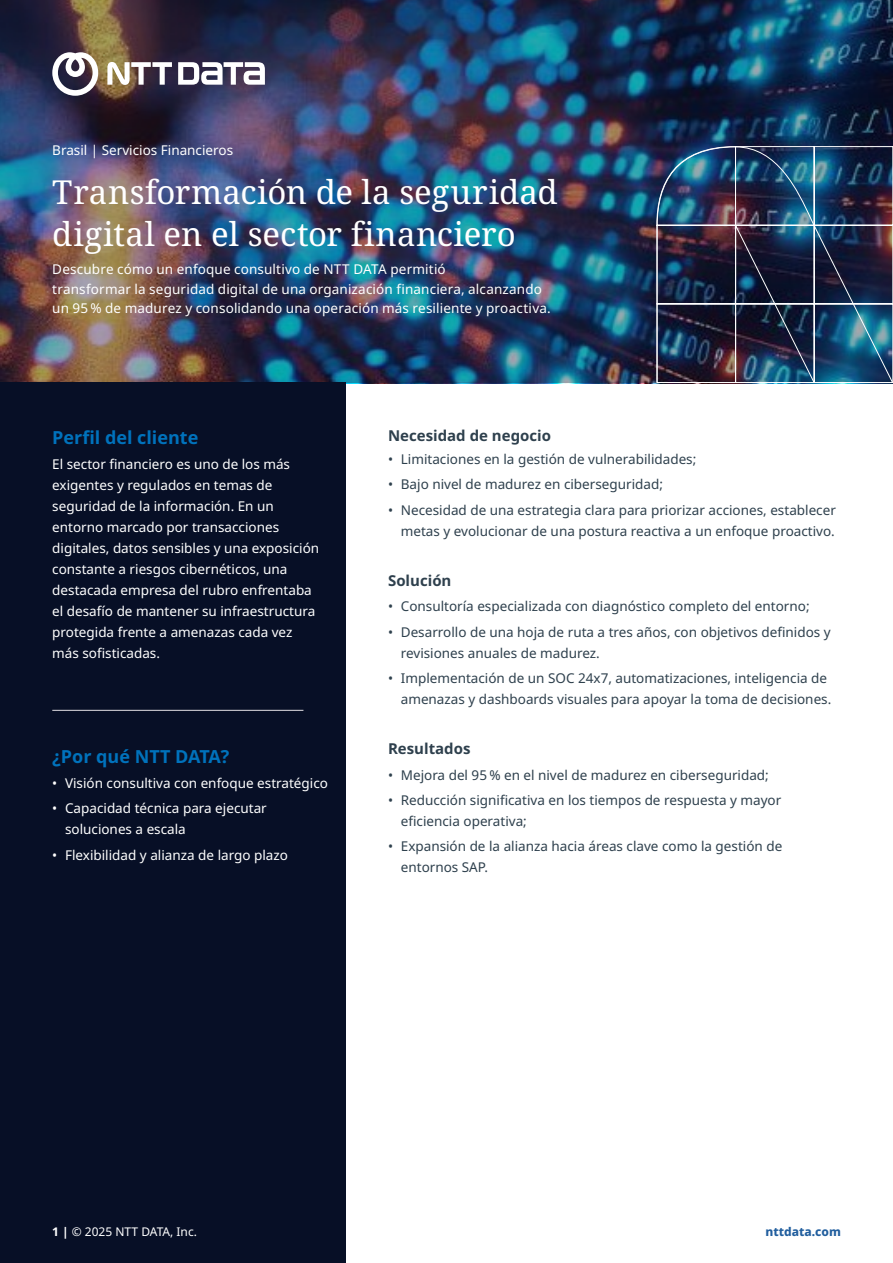
<style>
.page{position:relative;width:893px;height:1263px;background:#fff}
.page>*{position:absolute;margin:0;border:0;box-sizing:border-box;transform-origin:0 0}
.t1{font:33px/42px "Noto Serif";letter-spacing:.005em;color:#fff}
.t2{font:700 18px "Noto Sans";color:#0072bc}
.t3{font:700 15px "Noto Sans";color:#2e404d}
.t4{font:13.5px/21px "Noto Sans";color:#2e404d}
.t5{font:13.5px/21px "Noto Sans";color:#fff}
.t6{font:12px "Noto Sans";color:#fff}
.t7{font:800 12px "Noto Sans";color:#215e9e}
.s1{font-weight:700}
</style>
<div class="page">
<img style="left:0;top:0;width:893px;height:383px">
<img style="left:656px;top:146px;width:237px;height:238px">
<div style="left:0;top:383px;width:346px;height:880px;background:#070f26"></div>
<hr style="left:52px;top:710px;width:251px;height:1px;background:#e4e1e5">
<svg style="left:52px;top:52px;width:46px;height:44px"></svg>
<svg style="left:178px;top:62px;width:87px;height:23px"></svg>
<svg style="left:107px;top:62px;width:65px;height:23px"></svg>
<p class="t5" style="left:52px;top:140px;width:182px">Brasil | Servicios Financieros</p>
<h1 class="t1" style="left:52px;top:172px;width:507px">Transformación de la seguridad digital en el sector financiero</h1>
<p class="t5" style="left:52px;top:260px;width:500px;line-height:19.5px">Descubre cómo un enfoque consultivo de NTT DATA permitió<br>transformar la seguridad digital de una organización financiera, alcanzando un 95 % de madurez y consolidando una operación más resiliente y proactiva.</p>
<h2 class="t2" style="left:52px;top:425px;width:148px">Perfil del cliente</h2>
<p class="t5" style="left:52px;top:454px;width:268px">El sector financiero es uno de los más exigentes y regulados en temas de seguridad de la información. En un entorno marcado por transacciones digitales, datos sensibles y una exposición constante a riesgos cibernéticos, una destacada empresa del rubro enfrentaba el desafío de mantener su infraestructura protegida frente a amenazas cada vez más sofisticadas.</p>
<h2 class="t2" style="left:52px;top:744px;width:179px">¿Por qué NTT DATA?</h2>
<p class="t5" style="left:52px;top:773px;width:277px">• Visión consultiva con enfoque estratégico</p>
<p class="t5" style="left:65px;top:798px;width:203px;text-indent:-13px">• Capacidad técnica para ejecutar soluciones a escala</p>
<p class="t5" style="left:52px;top:845px;width:237px">• Flexibilidad y alianza de largo plazo</p>
<p class="t3" style="left:388px;top:425px;width:164px">Necesidad de negocio</p>
<p class="t4" style="left:388px;top:449px;width:310px">• Limitaciones en la gestión de vulnerabilidades;</p>
<p class="t4" style="left:388px;top:474px;width:276px">• Bajo nivel de madurez en ciberseguridad;</p>
<p class="t4" style="left:388px;top:499px;width:449px;text-align:right">• Necesidad de una estrategia clara para priorizar acciones, establecer metas y evolucionar de una postura reactiva a un enfoque proactivo.</p>
<p class="t3" style="left:388px;top:570px;width:65px">Solución</p>
<p class="t4" style="left:388px;top:596px;width:423px">• Consultoría especializada con diagnóstico completo del entorno;</p>
<p class="t4" style="left:401px;top:621px;width:431px;text-indent:-13px">• Desarrollo de una hoja de ruta a tres años, con objetivos definidos y revisiones anuales de madurez.</p>
<p class="t4" style="left:401px;top:668px;width:432px;text-indent:-13px">• Implementación de un SOC 24x7, automatizaciones, inteligencia de amenazas y dashboards visuales para apoyar la toma de decisiones.</p>
<p class="t3" style="left:388px;top:738px;width:84px">Resultados</p>
<p class="t4" style="left:388px;top:764px;width:382px">• Mejora del 95 % en el nivel de madurez en ciberseguridad;</p>
<p class="t4" style="left:401px;top:790px;width:382px;text-indent:-13px">• Reducción significativa en los tiempos de respuesta y mayor eficiencia operativa;</p>
<p class="t4" style="left:401px;top:836px;width:383px;text-indent:-13px">• Expansión de la alianza hacia áreas clave como la gestión de entornos SAP.</p>
<p class="t6" style="left:52px;top:1223px;width:146px"><span class="s1">1 |</span> © 2025 NTT DATA, Inc.</p>
<p class="t7" style="left:765px;top:1223px;width:77px">nttdata.com</p>
</div>
